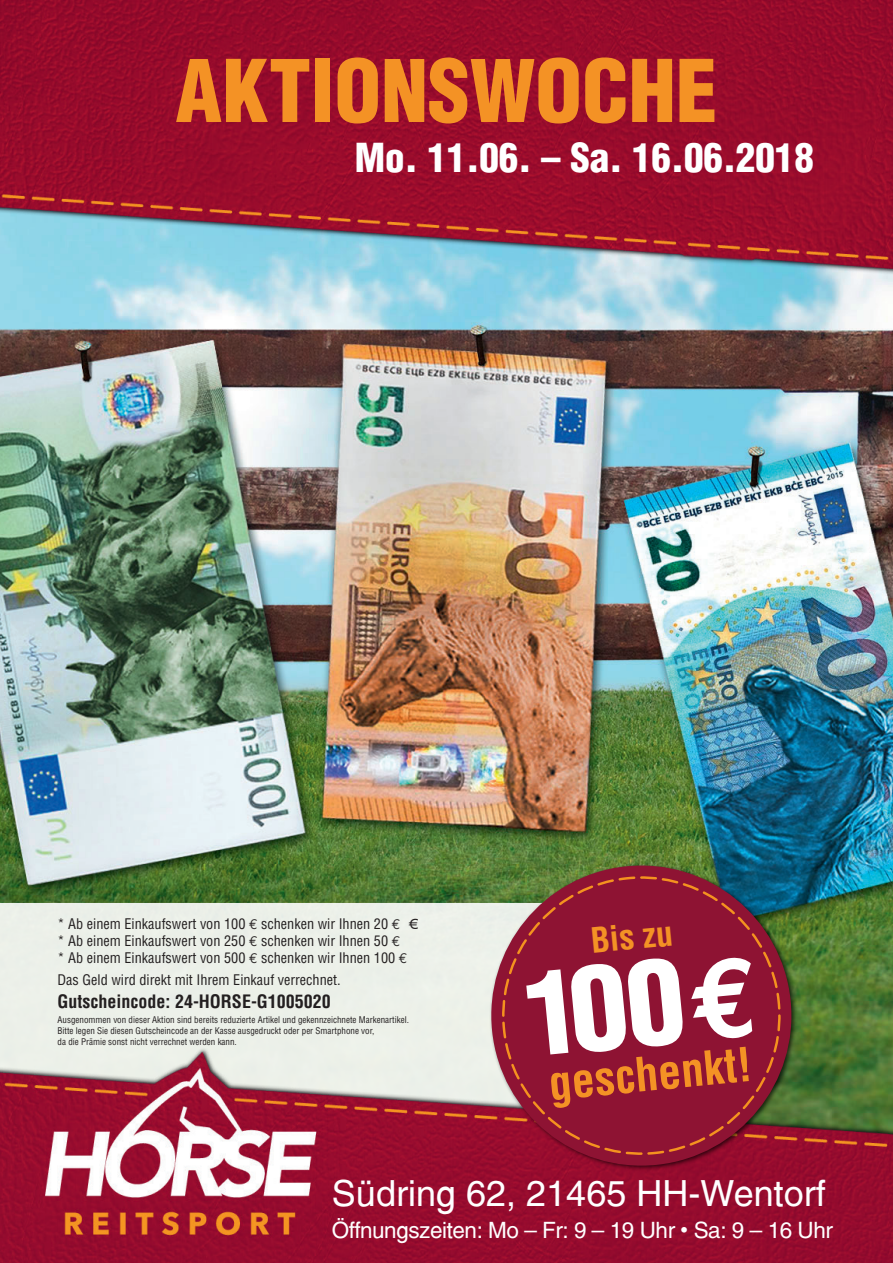
<style>
.page{position:relative;width:893px;height:1263px;background:#fff}
.page>*{position:absolute;margin:0;border:0;box-sizing:border-box;transform-origin:0 0}
.t1{font:900 114px "Switzerland Cond";color:#fff}
.t2{font:900 84px "Switzerland Cond";color:#f49225}
.t3{font:700 45.9px "Switzerland Condensed";color:#f49225}
.t4{font:900 39px "Switzerland Cond";color:#fff}
.t5{font:36px "Switzerland";color:#fff}
.t6{font:700 34.05px "Switzerland Condensed";color:#f49225}
.t7{font:22.5px "Switzerland";letter-spacing:-.02em;color:#fff}
.t8{font:700 18px "Switzerland Condensed";color:#231f20}
.t9{font:14.25px/17.1px "Switzerland Condensed";color:#231f20}
.t10{font:9px/10.8px "Switzerland Condensed";color:#231f20}
.s1{font-family:"Euro Mono"}
.s2{font-family:"Euro Mono";font-weight:700}
</style>
<div class="page">
<img style="left:0;top:284px;width:893px;height:745px">
<div style="left:0;top:903px;width:483px;height:126px;background:#ecf0e9"></div>
<img style="left:0;top:1029px;width:893px;height:234px">
<svg style="left:483px;top:858px;width:316px;height:315px"></svg>
<svg style="left:501px;top:875px;width:281px;height:281px"></svg>
<img style="left:0;top:0;width:893px;height:284px">
<h2 class="t2" style="left:175px;top:39px;width:544px">AKTIONSWOCHE</h2>
<h3 class="t4" style="left:355px;top:133px;width:460px">Mo. 11.06. – Sa. 16.06.2018</h3>
<h3 class="t9" style="left:58px;top:915px;width:351px">* Ab einem Einkaufswert von 100 <span class="s1">€</span> schenken wir Ihnen 20 <span class="s1">€ </span>* Ab einem Einkaufswert von 250 <span class="s1">€</span> schenken wir Ihnen 50 <span class="s1">€ </span>* Ab einem Einkaufswert von 500 <span class="s1">€</span> schenken wir Ihnen 100 <span class="s1">€</span></h3>
<h3 class="t9" style="left:58px;top:971px;width:285px">Das Geld wird direkt mit Ihrem Einkauf verrechnet.</h3>
<h3 class="t8" style="left:58px;top:990px;width:275px">Gutscheincode: 24-HORSE-G1005020</h3>
<p class="t10" style="left:58px;top:1014px;width:353px">Ausgenommen von dieser Aktion sind bereits reduzierte Artikel und gekennzeichnete Markenartikel.<br>Bitte legen Sie diesen Gutscheincode an der Kasse ausgedruckt oder per Smartphone vor,<br>da die Prämie sonst nicht verrechnet werden kann.</p>
<h3 class="t6" style="left:589px;top:920px;width:84px;rotate:-6deg">Bis zu</h3>
<h1 class="t1" style="left:517px;top:945px;width:236px;rotate:-6deg">100<span class="s2">€</span></h1>
<h3 class="t3" style="left:546px;top:1056px;width:205px;rotate:-6deg">geschenkt!</h3>
<h3 class="t5" style="left:332px;top:1172px;width:495px">Südring 62, 21465 HH-Wentorf</h3>
<h3 class="t7" style="left:332px;top:1217px;width:503px">Öffnungszeiten: Mo – Fr: 9 – 19 Uhr • Sa: 9 – 16 Uhr</h3>
</div>
